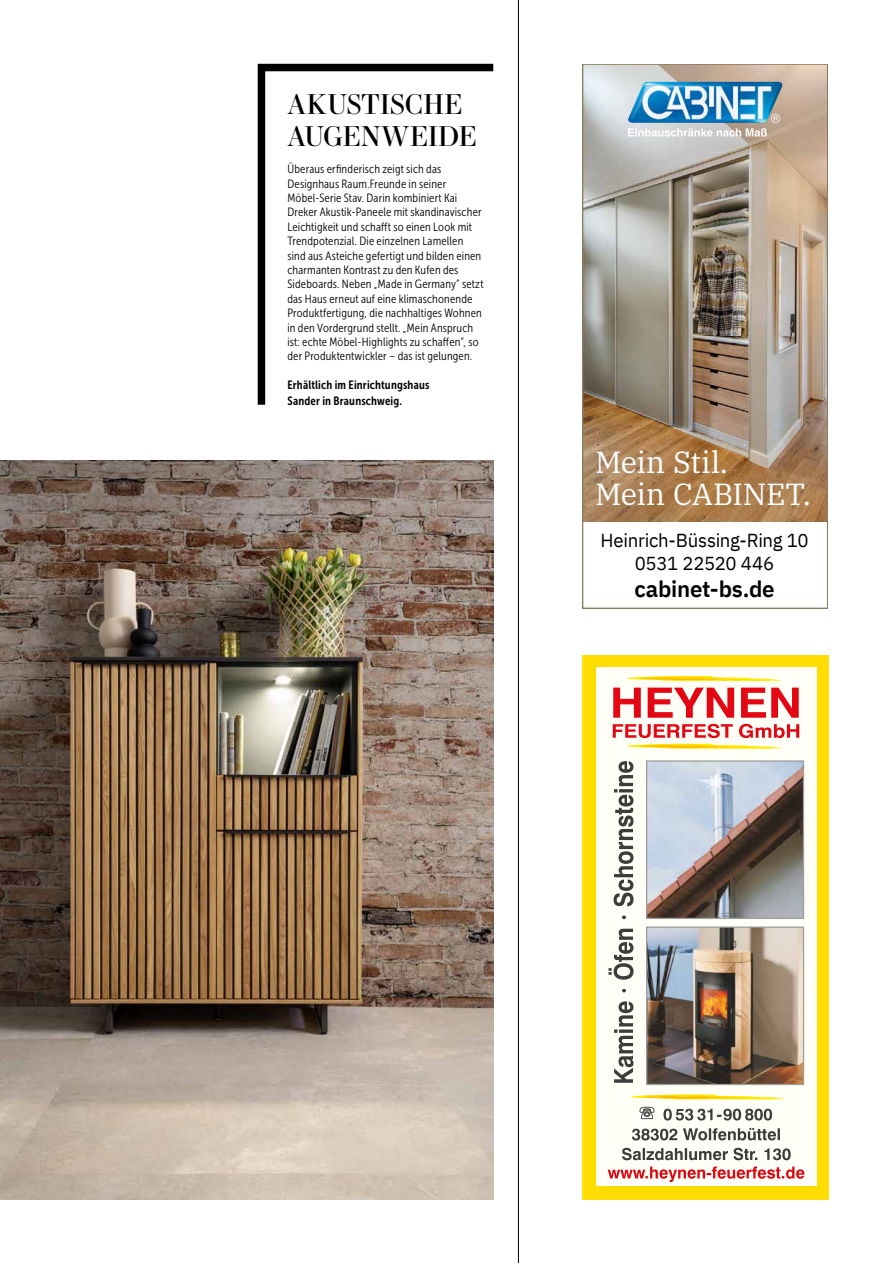
<style>
.page{position:relative;width:893px;height:1263px;background:#fff}
.page>*{position:absolute;margin:0;border:0;box-sizing:border-box;transform-origin:0 0}
.t1{font:30.6px/32px "IBM Plex Serif";letter-spacing:-.01em;color:#fff}
.t2{font:27px/32.4px "Essonnes Display";color:#000}
.t3{font:600 22.5px "IBM Plex Sans";letter-spacing:-.01em;color:#000}
.t4{font:18.75px/22.5px "IBM Plex Sans";letter-spacing:-.02em;color:#000;text-align:center}
.t5{font:12px/14.4px "Museo Sans Cond 300";letter-spacing:.015em;color:#000}
.t6{font:12px/15.8px "Museo Sans Cond 700";letter-spacing:.015em;color:#000}
</style>
<div class="page">
<img style="left:0;top:460px;width:493px;height:739px">
<svg style="left:257px;top:63px;width:237px;height:342px"></svg>
<hr style="left:518px;top:0;width:1px;height:1263px;background:#000">
<img style="left:583px;top:64px;width:245px;height:544px">
<svg style="left:583px;top:655px;width:246px;height:544px"></svg>
<img style="left:791px;top:928px;width:11px;height:155px">
<img style="left:791px;top:762px;width:11px;height:155px">
<div style="left:646px;top:760px;width:158px;height:159px;border:1px solid #9d9d9c"></div>
<svg style="left:608px;top:1166px;width:196px;height:16px"></svg>
<img style="left:608px;top:761px;width:183px;height:399px">
<svg style="left:613px;top:688px;width:186px;height:50px"></svg>
<svg style="left:623px;top:676px;width:158px;height:5px"></svg>
<svg style="left:623px;top:744px;width:158px;height:5px"></svg>
<svg style="left:626px;top:1094px;width:158px;height:5px"></svg>
<h2 class="t2" style="left:287px;top:87px;width:191px">AKUSTISCHE<br>AUGENWEIDE</h2>
<p class="t5" style="left:287px;top:162px;width:197px">Überaus erfinderisch zeigt sich das Designhaus Raum.Freunde in seiner Möbel-Serie Stav. Darin kombiniert Kai Dreker Akustik-Paneele mit skandinavischer Leichtigkeit und schafft so einen Look mit Trendpotenzial. Die einzelnen Lamellen sind aus Asteiche gefertigt und bilden einen charmanten Kontrast zu den Kufen des Sideboards. Neben „Made in Germany“ setzt das Haus erneut auf eine klimaschonende Produktfertigung, die nachhaltiges Wohnen in den Vordergrund stellt. „Mein Anspruch ist: echte Möbel-Highlights zu schaffen“, so der Produktentwickler – das ist gelungen.</p>
<p class="t6" style="left:287px;top:377px;width:144px">Erhältlich im Einrichtungshaus<br>Sander in Braunschweig.</p>
<h1 class="t1" style="left:595px;top:443px;width:217px">Mein Stil.<br>Mein CABINET.</h1>
<h3 class="t4" style="left:601px;top:528px;width:209px">Heinrich-Büssing-Ring 10<br>0531 22520 446</h3>
<h3 class="t3" style="left:634px;top:571px;width:142px">cabinet-bs.de</h3>
</div>
